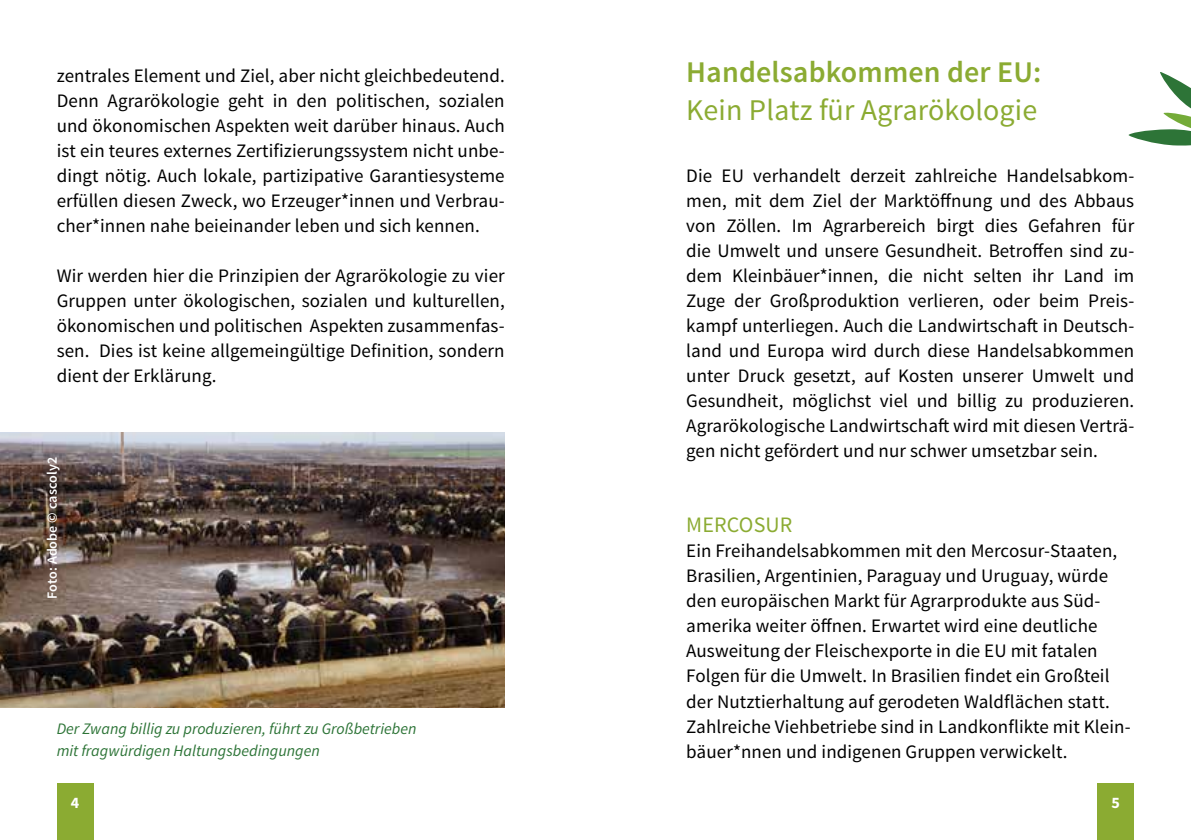
<style>
.page{position:relative;width:1191px;height:840px;background:#fff}
.page>*{position:absolute;margin:0;border:0;box-sizing:border-box;transform-origin:0 0}
.t1{font:30px "Source Sans Pro";letter-spacing:.005em;color:#8bab32}
.t2{font:600 30px "Source Sans Pro";letter-spacing:.005em;color:#8bab32}
.t3{font:22px "Source Sans Pro";letter-spacing:.005em;color:#8bab32}
.t4{font:19px/25px "Source Sans Pro";letter-spacing:.005em;color:#000;text-align:justify}
.t5{font:italic 16px/22px "Source Sans Pro";color:#2d7437}
.t6{font:700 16px "Source Sans Pro";color:#fff}
.t7{font:600 14px "Source Sans Pro";letter-spacing:.005em;color:#fff}
</style>
<div class="page">
<div style="left:1097px;top:782px;width:37px;height:57px;background:#8bab32"></div>
<div style="left:57px;top:783px;width:37px;height:56px;background:#8bab32"></div>
<img style="left:0;top:432px;width:505px;height:275px">
<svg style="left:1128px;top:72px;width:63px;height:74px"></svg>
<p class="t4" style="left:57px;top:63px;width:449px">zentrales Element und Ziel, aber nicht gleichbedeutend.<br>Denn Agrarökologie geht in den politischen, sozialen und ökonomischen Aspekten weit darüber hinaus. Auch ist ein teures externes Zertifizierungssystem nicht unbe&shy;dingt nötig. Auch lokale, partizipative Garantiesysteme erfüllen diesen Zweck, wo Erzeuger*innen und Verbrau&shy;cher*innen nahe beieinander leben und sich kennen.</p>
<p class="t4" style="left:57px;top:263px;width:449px">Wir werden hier die Prinzipien der Agrarökologie zu vier Gruppen unter ökologischen, sozialen und kulturellen, ökonomischen und politischen Aspekten zusammenfas&shy;sen. Dies ist keine allgemeingültige Definition, sondern dient der Erklärung.</p>
<p class="t7" style="left:43px;top:598px;width:143px;rotate:-90deg">Foto: Adobe © cascoly2</p>
<p class="t5" style="left:57px;top:717px;width:361px">Der Zwang billig zu produzieren, führt zu Großbetrieben mit fragwürdigen Haltungsbedingungen</p>
<h1 class="t2" style="left:686px;top:53px;width:357px">Handelsabkommen der EU:</h1>
<h1 class="t1" style="left:686px;top:91px;width:352px">Kein Platz für Agrarökologie</h1>
<p class="t4" style="left:686px;top:163px;width:449px">Die EU verhandelt derzeit zahlreiche Handelsabkom&shy;men, mit dem Ziel der Marktöffnung und des Abbaus von Zöllen. Im Agrarbereich birgt dies Gefahren für die Umwelt und unsere Gesundheit. Betroffen sind zu&shy;dem Kleinbäuer*innen, die nicht selten ihr Land im Zuge der Großproduktion verlieren, oder beim Preis&shy;kampf unterliegen. Auch die Landwirtschaft in Deutsch&shy;land und Europa wird durch diese Handelsabkommen unter Druck gesetzt, auf Kosten unserer Umwelt und Gesundheit, möglichst viel und billig zu produzieren.<br>Agrarökologische Landwirtschaft wird mit diesen Verträ&shy;gen nicht gefördert und nur schwer umsetzbar sein.</p>
<p class="t3" style="left:686px;top:511px;width:108px">MERCOSUR</p>
<p class="t4" style="left:686px;top:538px;width:446px;text-align:left">Ein Freihandelsabkommen mit den Mercosur-Staaten, Brasilien, Argentinien, Paraguay und Uruguay, würde den europäischen Markt für Agrarprodukte aus Süd&shy;amerika weiter öffnen. Erwartet wird eine deutliche Ausweitung der Fleischexporte in die EU mit fatalen Folgen für die Umwelt. In Brasilien findet ein Großteil der Nutztierhaltung auf gerodeten Waldflächen statt.<br>Zahlreiche Viehbetriebe sind in Landkonflikte mit Klein&shy;bäuer*nnen und indigenen Gruppen verwickelt.</p>
<p class="t6" style="left:71px;top:791px;width:10px">4</p>
<p class="t6" style="left:1111px;top:791px;width:10px">5</p>
</div>
